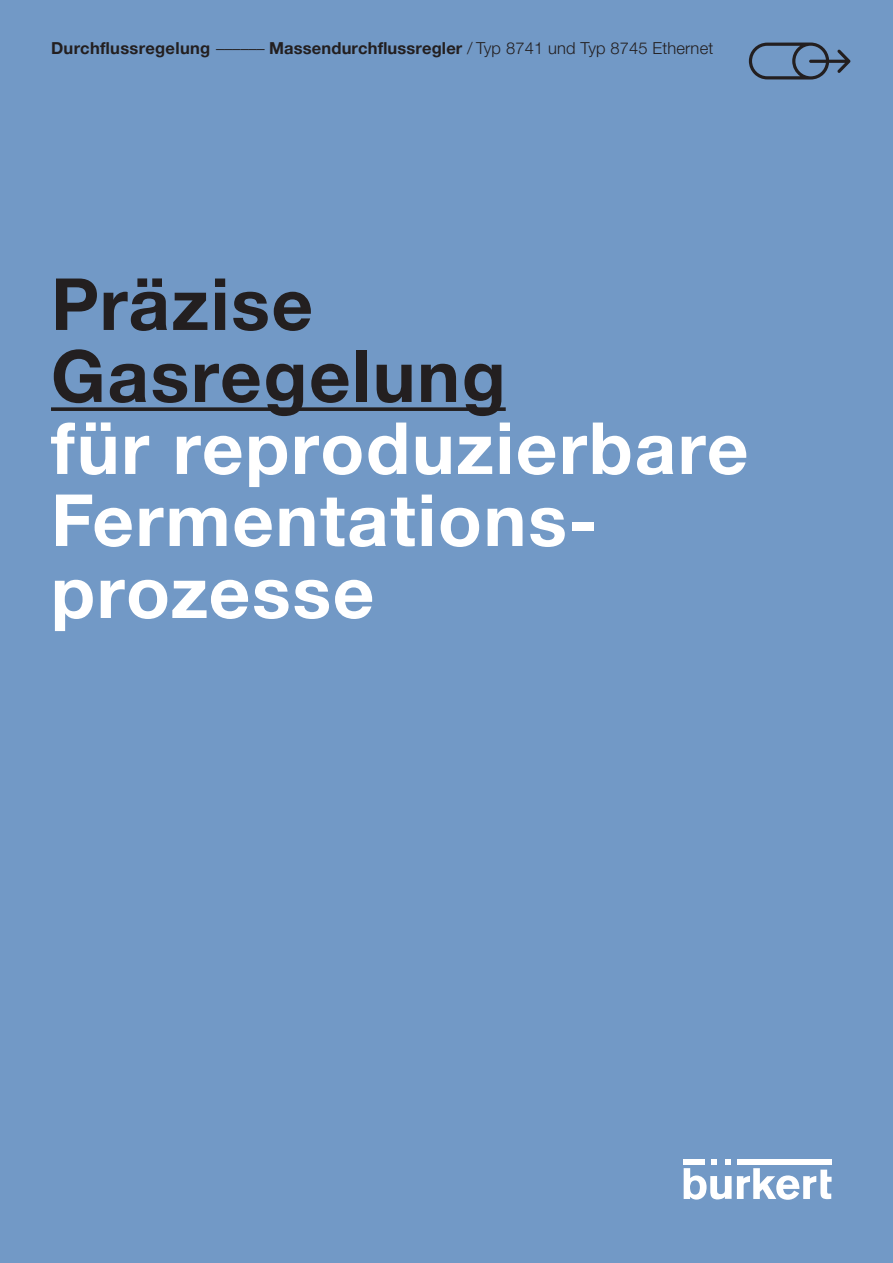
<style>
.page{position:relative;width:893px;height:1263px;background:#7299c6}
.page>*{position:absolute;margin:0;border:0;box-sizing:border-box;transform-origin:0 0}
.t1{font:700 72px/72px "Helvetica Neue LTW1 G";letter-spacing:.025em;color:#fff}
.t2{font:700 72px/72px "Helvetica Neue LTW1 G";letter-spacing:.025em;color:#231f20}
.t3{font:700 16.5px "Helvetica Neue LTW1 G";letter-spacing:.01em;color:#231f20}
.s1{font-weight:300}
</style>
<div class="page">
<svg style="left:684px;top:1159px;width:148px;height:41px"></svg>
<div style="left:737px;top:1159px;width:94px;height:5px;background:#fff"></div>
<svg style="left:51px;top:407px;width:455px;height:4px;background:#2a2b30"></svg>
<svg style="left:749px;top:43px;width:102px;height:37px"></svg>
<p class="t3" style="left:51px;top:38px;width:664px">Durchflussregelung <span class="s1">––––––</span> Massendurchflussregler <span class="s1">/ Typ 8741 und Typ 8745 Ethernet</span></p>
<h1 class="t2" style="left:51px;top:268px;width:456px">Präzise<br>Gasregelung</h1>
<h1 class="t1" style="left:51px;top:412px;width:699px">für reproduzierbare<br>Fermentations&shy;prozesse</h1>
</div>
